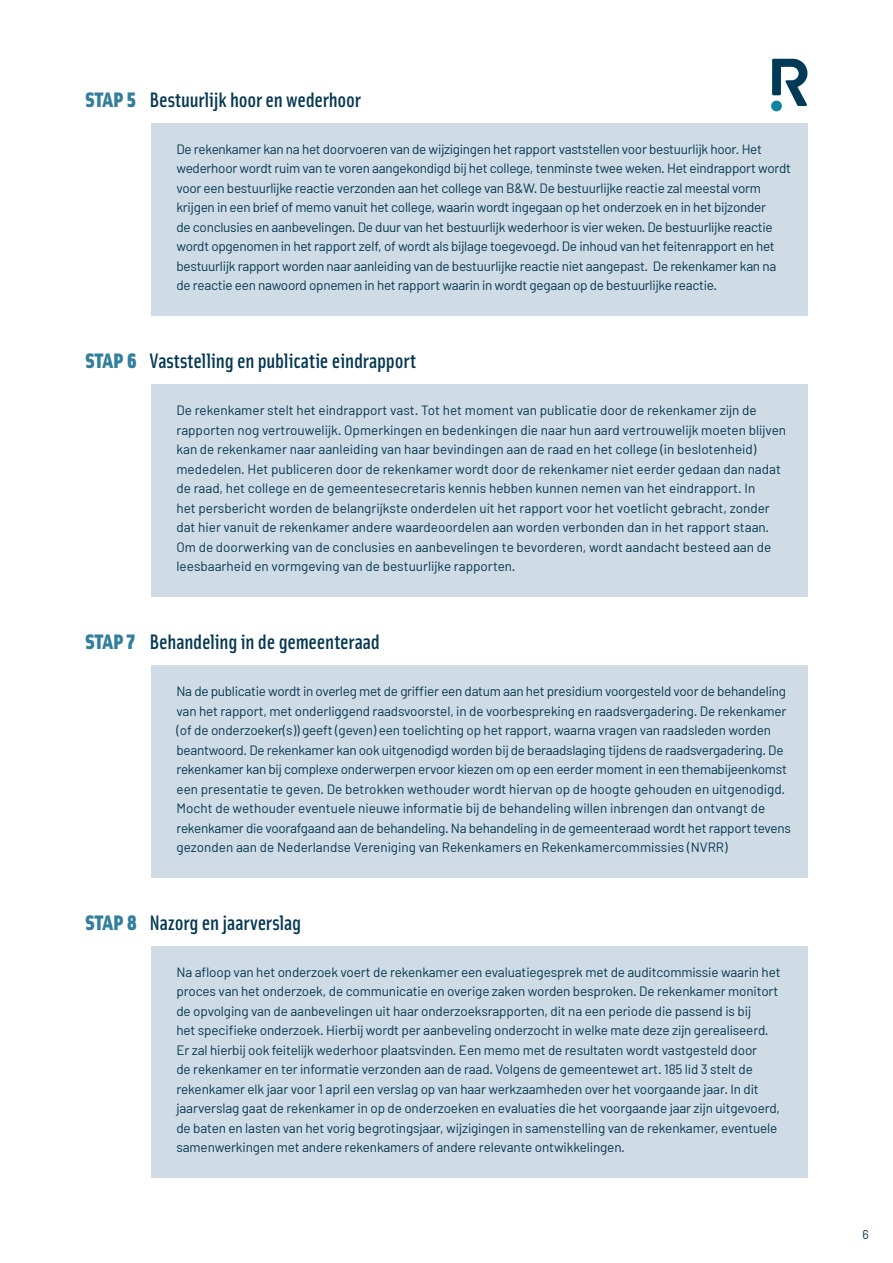
<style>
.page{position:relative;width:893px;height:1263px;background:#fff}
.page>*{position:absolute;margin:0;border:0;box-sizing:border-box;transform-origin:0 0}
.t1{font:500 21px "Solex OT";letter-spacing:-.01em;color:#043752}
.t2{font:13.5px/19.5px "Barlow";letter-spacing:-.01em;color:#043752}
.t3{font:12.75px "Barlow";color:#043752}
.s1{font-weight:900;color:#327f9c}
</style>
<div class="page">
<div style="left:151px;top:123px;width:657px;height:193px;background:#d0dce5"></div>
<div style="left:151px;top:385px;width:657px;height:212px;background:#d0dce5"></div>
<div style="left:151px;top:665px;width:657px;height:212px;background:#d0dce5"></div>
<div style="left:151px;top:946px;width:657px;height:232px;background:#d0dce5"></div>
<svg style="left:772px;top:59px;width:36px;height:47px"></svg>
<div style="left:771px;top:101px;width:11px;height:10px;background:#1383a2;border-radius:50%"></div>
<h1 class="t1" style="left:85px;top:86px;width:277px"><span class="s1">STAP 5</span> Bestuurlijk hoor en wederhoor</h1>
<p class="t2" style="left:176px;top:139px;width:616px">De rekenkamer kan na het doorvoeren van de wijzigingen het rapport vaststellen voor bestuurlijk hoor. Het wederhoor wordt ruim van te voren aangekondigd bij het college, tenminste twee weken. Het eindrapport wordt voor een bestuurlijke reactie verzonden aan het college van B&amp;W. De bestuurlijke reactie zal meestal vorm krijgen in een brief of memo vanuit het college, waarin wordt ingegaan op het onderzoek en in het bijzonder<br>de conclusies en aanbevelingen. De duur van het bestuurlijk wederhoor is vier weken. De bestuurlijke reactie wordt opgenomen in het rapport zelf, of wordt als bijlage toegevoegd. De inhoud van het feitenrapport en het bestuurlijk rapport worden naar aanleiding van de bestuurlijke reactie niet aangepast. De rekenkamer kan na de reactie een nawoord opnemen in het rapport waarin in wordt gegaan op de bestuurlijke reactie.</p>
<h1 class="t1" style="left:85px;top:347px;width:332px"><span class="s1">STAP 6</span> Vaststelling en publicatie eindrapport</h1>
<p class="t2" style="left:176px;top:400px;width:611px">De rekenkamer stelt het eindrapport vast. Tot het moment van publicatie door de rekenkamer zijn de rapporten nog vertrouwelijk. Opmerkingen en bedenkingen die naar hun aard vertrouwelijk moeten blijven kan de rekenkamer naar aanleiding van haar bevindingen aan de raad en het college (in beslotenheid) mededelen. Het publiceren door de rekenkamer wordt door de rekenkamer niet eerder gedaan dan nadat de raad, het college en de gemeentesecretaris kennis hebben kunnen nemen van het eindrapport. In<br>het persbericht worden de belangrijkste onderdelen uit het rapport voor het voetlicht gebracht, zonder dat hier vanuit de rekenkamer andere waardeoordelen aan worden verbonden dan in het rapport staan.<br>Om de doorwerking van de conclusies en aanbevelingen te bevorderen, wordt aandacht besteed aan de leesbaarheid en vormgeving van de bestuurlijke rapporten.</p>
<h1 class="t1" style="left:85px;top:628px;width:296px"><span class="s1">STAP 7</span> Behandeling in de gemeenteraad</h1>
<p class="t2" style="left:176px;top:681px;width:616px">Na de publicatie wordt in overleg met de griffier een datum aan het presidium voorgesteld voor de behandeling van het rapport, met onderliggend raadsvoorstel, in de voorbespreking en raadsvergadering. De rekenkamer (of de onderzoeker(s)) geeft (geven) een toelichting op het rapport, waarna vragen van raadsleden worden beantwoord. De rekenkamer kan ook uitgenodigd worden bij de beraadslaging tijdens de raadsvergadering. De rekenkamer kan bij complexe onderwerpen ervoor kiezen om op een eerder moment in een themabijeenkomst een presentatie te geven. De betrokken wethouder wordt hiervan op de hoogte gehouden en uitgenodigd.<br>Mocht de wethouder eventuele nieuwe informatie bij de behandeling willen inbrengen dan ontvangt de rekenkamer die voorafgaand aan de behandeling. Na behandeling in de gemeenteraad wordt het rapport tevens gezonden aan de Nederlandse Vereniging van Rekenkamers en Rekenkamercommissies (NVRR)</p>
<h1 class="t1" style="left:85px;top:909px;width:218px"><span class="s1">STAP 8</span> Nazorg en jaarverslag</h1>
<p class="t2" style="left:176px;top:962px;width:606px">Na afloop van het onderzoek voert de rekenkamer een evaluatiegesprek met de auditcommissie waarin het proces van het onderzoek, de communicatie en overige zaken worden besproken. De rekenkamer monitort de opvolging van de aanbevelingen uit haar onderzoeksrapporten, dit na een periode die passend is bij<br>het specifieke onderzoek. Hierbij wordt per aanbeveling onderzocht in welke mate deze zijn gerealiseerd.<br>Er zal hierbij ook feitelijk wederhoor plaatsvinden. Een memo met de resultaten wordt vastgesteld door<br>de rekenkamer en ter informatie verzonden aan de raad. Volgens de gemeentewet art. 185 lid 3 stelt de rekenkamer elk jaar voor 1 april een verslag op van haar werkzaamheden over het voorgaande jaar. In dit jaarverslag gaat de rekenkamer in op de onderzoeken en evaluaties die het voorgaande jaar zijn uitgevoerd, de baten en lasten van het vorig begrotingsjaar, wijzigingen in samenstelling van de rekenkamer, eventuele samenwerkingen met andere rekenkamers of andere relevante ontwikkelingen.</p>
<p class="t3" style="left:862px;top:1226px;width:8px">6</p>
</div>
